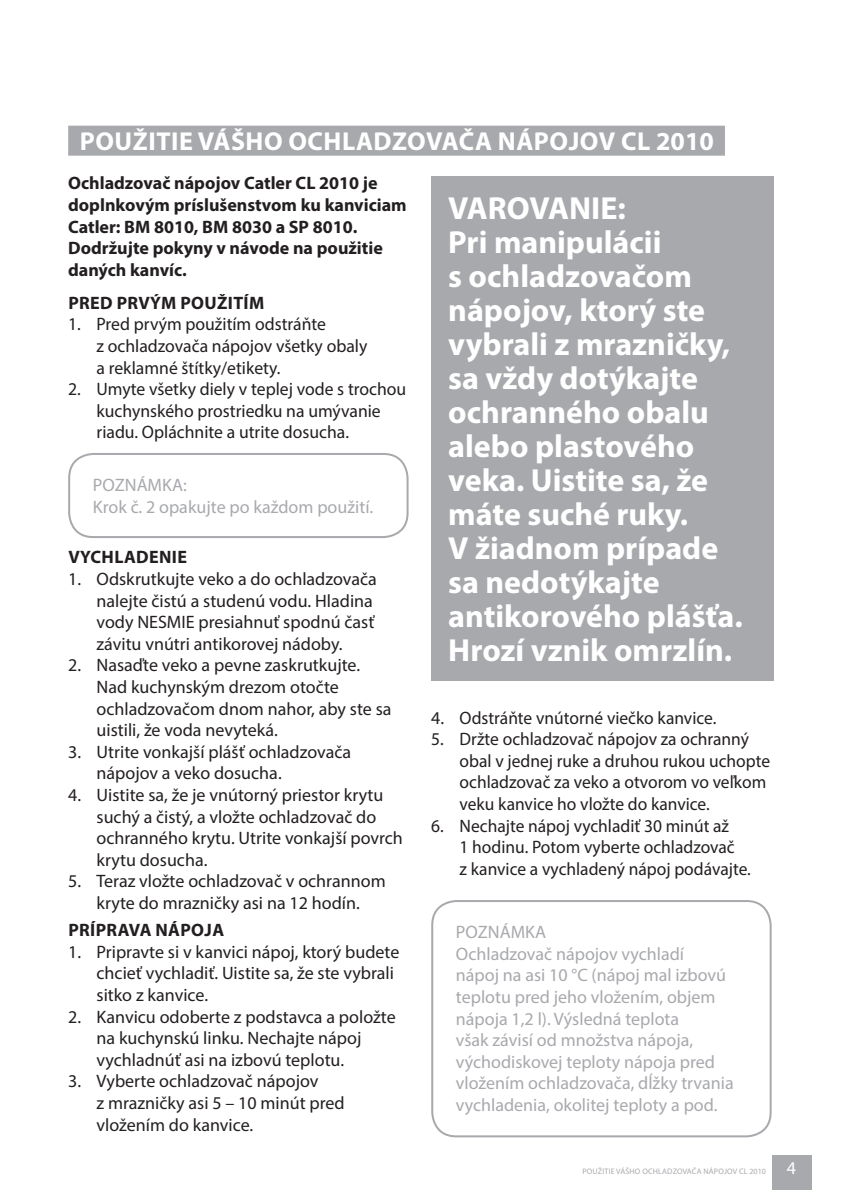
<style>
.page{position:relative;width:841px;height:1190px;background:#fff}
.page>*{position:absolute;margin:0;border:0;box-sizing:border-box;transform-origin:0 0}
.t1{font:700 32px/34px "Myriad Pro";color:#fff}
.t2{font:700 26px "Myriad Pro";letter-spacing:.02em;color:#fff}
.t3{font:18px/21.6px "Myriad Pro";color:#231f20}
.t4{font:18px/21.6px "Myriad Pro";color:#a8a9ad}
.t5{font:700 18px/21.6px "Myriad Pro";color:#231f20}
.t6{font:700 18px "Myriad Pro";letter-spacing:.02em;color:#231f20}
.t7{font:18px "Myriad Pro";color:#fff}
.t8{font:8px "Myriad Pro";letter-spacing:.02em;color:#a8a9ad}
</style>
<div class="page">
<div style="left:771px;top:1155px;width:40px;height:35px;background:#a8a9ad"></div>
<div style="left:431px;top:176px;width:342px;height:504px;background:#a8a9ad"></div>
<div style="left:431px;top:900px;width:340px;height:237px;border:2px solid #a8a9ad;border-radius:24px"></div>
<div style="left:68px;top:126px;width:656px;height:30px;background:#a8a9ad"></div>
<div style="left:68px;top:453px;width:340px;height:85px;border:2px solid #a8a9ad;border-radius:24px"></div>
<h2 class="t2" style="left:80px;top:124px;width:635px">POUŽITIE VÁŠHO OCHLADZOVAČA NÁPOJOV CL 2010</h2>
<p class="t5" style="left:68px;top:172px;width:340px">Ochladzovač nápojov Catler CL 2010 je doplnkovým príslušenstvom ku kanviciam Catler: BM 8010, BM 8030 a SP 8010.<br>Dodržujte pokyny v návode na použitie daných kanvíc.</p>
<p class="t6" style="left:68px;top:291px;width:197px">PRED PRVÝM POUŽITÍM</p>
<p class="t3" style="left:96px;top:313px;width:272px;text-indent:-28px">1. Pred prvým použitím odstráňte<br>z ochladzovača nápojov všetky obaly a reklamné štítky/etikety.</p>
<p class="t3" style="left:96px;top:378px;width:311px;text-indent:-28px">2. Umyte všetky diely v teplej vode s trochou kuchynského prostriedku na umývanie riadu. Opláchnite a utrite dosucha.</p>
<p class="t4" style="left:93px;top:474px;width:282px">POZNÁMKA:<br>Krok č. 2 opakujte po každom použití.</p>
<p class="t6" style="left:68px;top:546px;width:120px">VYCHLADENIE</p>
<p class="t3" style="left:96px;top:568px;width:282px;text-indent:-28px">1. Odskrutkujte veko a do ochladzovača nalejte čistú a studenú vodu. Hladina vody NESMIE presiahnuť spodnú časť závitu vnútri antikorovej nádoby.</p>
<p class="t3" style="left:96px;top:654px;width:296px;text-indent:-28px">2. Nasaďte veko a pevne zaskrutkujte.<br>Nad kuchynským drezom otočte ochladzovačom dnom nahor, aby ste sa uistili, že voda nevyteká.</p>
<p class="t3" style="left:96px;top:741px;width:256px;text-indent:-28px">3. Utrite vonkajší plášť ochladzovača nápojov a veko dosucha.</p>
<p class="t3" style="left:96px;top:784px;width:308px;text-indent:-28px">4. Uistite sa, že je vnútorný priestor krytu suchý a čistý, a vložte ochladzovač do ochranného krytu. Utrite vonkajší povrch krytu dosucha.</p>
<p class="t3" style="left:68px;top:870px;width:319px;text-align:center">5. Teraz vložte ochladzovač v ochrannom kryte do mrazničky asi na 12 hodín.</p>
<p class="t6" style="left:68px;top:918px;width:157px">PRÍPRAVA NÁPOJA</p>
<p class="t3" style="left:96px;top:941px;width:304px;text-indent:-28px">1. Pripravte si v kanvici nápoj, ktorý budete chcieť vychladiť. Uistite sa, že ste vybrali sitko z kanvice.</p>
<p class="t3" style="left:96px;top:1005px;width:300px;text-indent:-28px">2. Kanvicu odoberte z podstavca a položte na kuchynskú linku. Nechajte nápoj vychladnúť asi na izbovú teplotu.</p>
<p class="t3" style="left:96px;top:1070px;width:249px;text-indent:-28px">3. Vyberte ochladzovač nápojov<br>z mrazničky asi 5 – 10 minút pred vložením do kanvice.</p>
<p class="t1" style="left:448px;top:190px;width:296px">VAROVANIE:<br>Pri manipulácii<br>s ochladzovačom nápojov, ktorý ste vybrali z mrazničky, sa vždy dotýkajte ochranného obalu alebo plastového veka. Uistite sa, že máte suché ruky.<br>V žiadnom prípade sa nedotýkajte antikorového plášťa.<br>Hrozí vznik omrzlín.</p>
<p class="t3" style="left:431px;top:707px;width:286px">4. Odstráňte vnútorné viečko kanvice.</p>
<p class="t3" style="left:459px;top:728px;width:312px;text-indent:-28px">5. Držte ochladzovač nápojov za ochranný obal v jednej ruke a druhou rukou uchopte ochladzovač za veko a otvorom vo veľkom veku kanvice ho vložte do kanvice.</p>
<p class="t3" style="left:459px;top:815px;width:293px;text-indent:-28px">6. Nechajte nápoj vychladiť 30 minút až<br>1 hodinu. Potom vyberte ochladzovač<br>z kanvice a vychladený nápoj podávajte.</p>
<p class="t4" style="left:456px;top:921px;width:279px">POZNÁMKA<br>Ochladzovač nápojov vychladí<br>nápoj na asi 10 °C (nápoj mal izbovú teplotu pred jeho vložením, objem nápoja 1,2 l). Výsledná teplota<br>však závisí od množstva nápoja, východiskovej teploty nápoja pred vložením ochladzovača, dĺžky trvania vychladenia, okolitej teploty a pod.</p>
<p class="t8" style="left:582px;top:1167px;width:185px">POUŽITIE VÁŠHO OCHLADZOVAČA NÁPOJOV CL 2010</p>
<p class="t7" style="left:786px;top:1157px;width:11px">4</p>
</div>
